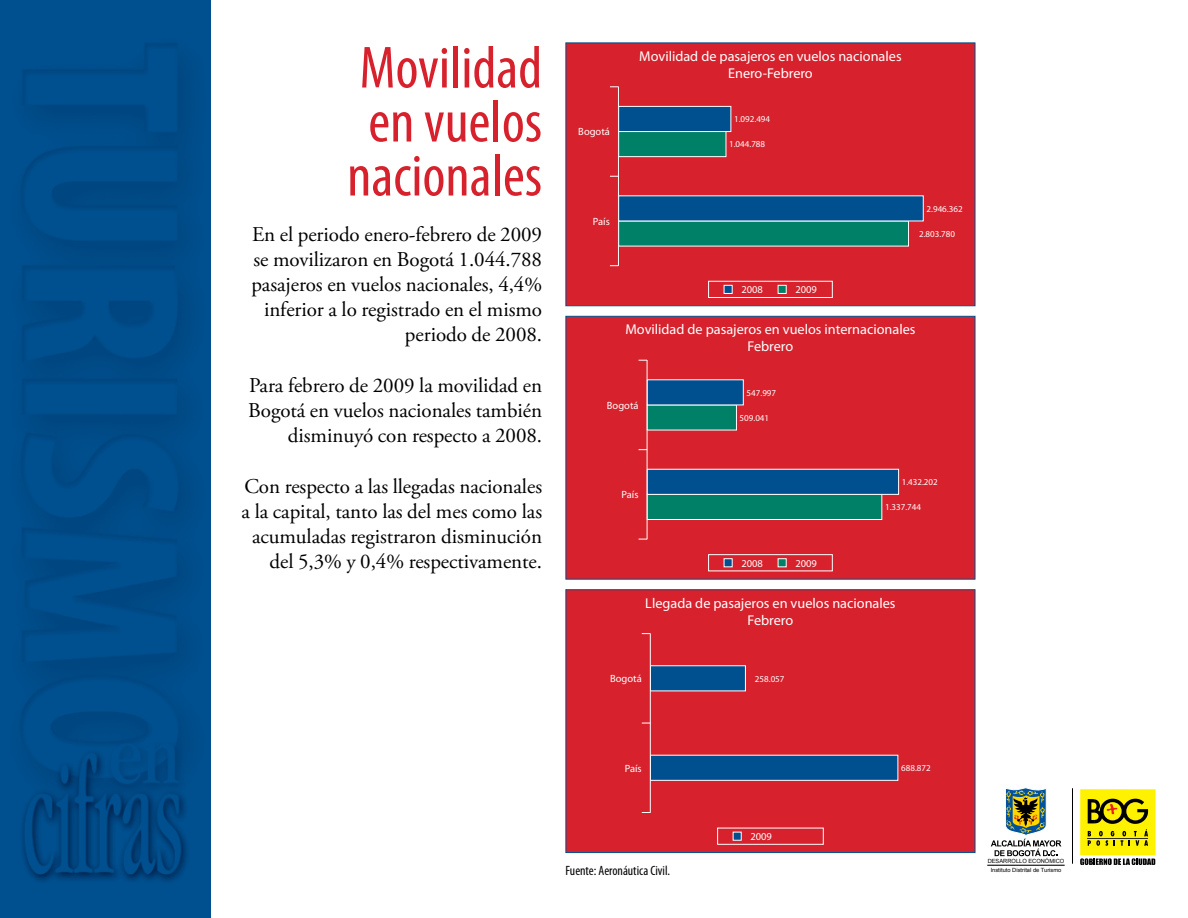
<style>
.page{position:relative;width:1188px;height:918px;background:#fff}
.page>*{position:absolute;margin:0;border:0;box-sizing:border-box;transform-origin:0 0}
.t1{font:condensed 60px/54px "Myriad Pro";color:#d7212c;text-align:center}
.t2{font:21px/25.2px "Adobe Garamond Pro";letter-spacing:-.005em;color:#000;text-align:right}
.t3{font:14.25px/17.1px "Myriad Pro";color:#fff;text-align:center}
.t4{font:condensed 13.5px "Myriad Pro";color:#000}
.t5{font:10.5px "Myriad Pro";color:#fff}
.t6{font:9px "Myriad Pro";color:#fff}
.t7{font:5.7px "Arial";color:#000}
</style>
<div class="page">
<img style="left:0;top:0;width:211px;height:918px">
<hr style="left:987px;top:865px;width:78px;height:1px;background:#000">
<svg style="left:991px;top:787px;width:70px;height:69px"></svg>
<hr style="left:1072px;top:788px;width:1px;height:76px;background:#000">
<div style="left:1080px;top:789px;width:76px;height:66px;background:#fff200"></div>
<svg style="left:1088px;top:799px;width:60px;height:47px"></svg>
<svg style="left:1080px;top:858px;width:75px;height:7px"></svg>
<hr style="left:1088px;top:838px;width:60px;height:1px;background:#2e2f2e">
<div style="left:566px;top:43px;width:409px;height:263px;background:#d7212c;border:1px solid #00508f"></div>
<hr style="left:618px;top:87px;width:1px;height:179px;background:#fff">
<div style="left:618px;top:221px;width:291px;height:25px;background:#008066"></div>
<div style="left:618px;top:196px;width:305px;height:25px;background:#00508f"></div>
<div style="left:618px;top:131px;width:108px;height:26px;background:#008066;border:1px solid #fff"></div>
<div style="left:618px;top:106px;width:113px;height:26px;background:#00508f;border:1px solid #fff"></div>
<div style="left:724px;top:285px;width:8px;height:9px;background:#00508f;border:1px solid #fff"></div>
<div style="left:778px;top:285px;width:8px;height:9px;background:#008066;border:1px solid #fff"></div>
<div style="left:708px;top:281px;width:125px;height:17px;border:1px solid #fff"></div>
<div style="left:566px;top:589px;width:409px;height:264px;background:#d7212c;border:1px solid #00508f"></div>
<hr style="left:650px;top:633px;width:1px;height:180px;background:#fff">
<div style="left:650px;top:755px;width:248px;height:26px;background:#00508f;border:1px solid #fff"></div>
<div style="left:650px;top:666px;width:96px;height:25px;background:#00508f"></div>
<div style="left:733px;top:832px;width:8px;height:8px;background:#00508f"></div>
<div style="left:717px;top:828px;width:107px;height:17px;border:1px solid #fff"></div>
<div style="left:566px;top:316px;width:409px;height:264px;background:#d7212c;border:1px solid #00508f"></div>
<hr style="left:647px;top:360px;width:1px;height:179px;background:#fff">
<div style="left:647px;top:494px;width:235px;height:26px;background:#008066;border:1px solid #fff"></div>
<div style="left:647px;top:469px;width:252px;height:26px;background:#00508f;border:1px solid #fff"></div>
<div style="left:647px;top:405px;width:90px;height:25px;background:#008066"></div>
<div style="left:647px;top:380px;width:97px;height:25px;background:#00508f"></div>
<div style="left:724px;top:559px;width:8px;height:8px;background:#00508f"></div>
<div style="left:778px;top:559px;width:8px;height:8px;background:#008066"></div>
<div style="left:708px;top:554px;width:125px;height:17px;border:1px solid #fff"></div>
<h1 class="t1" style="left:347px;top:40px;width:196px">Movilidad en vuelos nacionales</h1>
<p class="t2" style="left:251px;top:222px;width:292px">En el periodo enero-febrero de 2009 se movilizaron en Bogotá 1.044.788 pasajeros en vuelos nacionales, 4,4% inferior a lo registrado en el mismo periodo de 2008.</p>
<p class="t2" style="left:248px;top:373px;width:295px">Para febrero de 2009 la movilidad en<br>Bogotá en vuelos nacionales también disminuyó con respecto a 2008.</p>
<p class="t2" style="left:242px;top:474px;width:302px">Con respecto a las llegadas nacionales a la capital, tanto las del mes como las acumuladas registraron disminución del 5,3% y 0,4% respectivamente.</p>
<p class="t5" style="left:578px;top:125px;width:33px">Bogotá</p>
<p class="t3" style="left:639px;top:47px;width:264px">Movilidad de pasajeros en vuelos nacionales<br>Enero-Febrero</p>
<p class="t6" style="left:734px;top:114px;width:38px">1.092.494</p>
<p class="t6" style="left:729px;top:139px;width:38px">1.044.788</p>
<p class="t5" style="left:593px;top:215px;width:18px">País</p>
<p class="t6" style="left:927px;top:203px;width:38px">2.946.362</p>
<p class="t6" style="left:919px;top:228px;width:38px">2.803.780</p>
<p class="t5" style="left:741px;top:283px;width:23px">2008</p>
<p class="t5" style="left:795px;top:283px;width:23px">2009</p>
<p class="t3" style="left:625px;top:321px;width:292px">Movilidad de pasajeros en vuelos internacionales<br>Febrero</p>
<p class="t5" style="left:607px;top:399px;width:33px">Bogotá</p>
<p class="t6" style="left:747px;top:387px;width:31px">547.997</p>
<p class="t6" style="left:740px;top:412px;width:31px">509.041</p>
<p class="t5" style="left:622px;top:488px;width:18px">País</p>
<p class="t6" style="left:902px;top:477px;width:38px">1.432.202</p>
<p class="t6" style="left:885px;top:502px;width:38px">1.337.744</p>
<p class="t5" style="left:741px;top:557px;width:23px">2008</p>
<p class="t5" style="left:795px;top:557px;width:23px">2009</p>
<p class="t3" style="left:645px;top:594px;width:252px">Llegada de pasajeros en vuelos nacionales<br>Febrero</p>
<p class="t5" style="left:610px;top:672px;width:33px">Bogotá</p>
<p class="t6" style="left:755px;top:673px;width:31px">258.057</p>
<p class="t5" style="left:625px;top:762px;width:18px">País</p>
<p class="t4" style="left:566px;top:863px;width:106px">Fuente: Aeronáutica Civil.</p>
<p class="t5" style="left:750px;top:830px;width:23px">2009</p>
<p class="t6" style="left:901px;top:763px;width:31px">688.872</p>
<p class="t7" style="left:988px;top:858px;width:78px">DESARROLLO ECONÓMICO</p>
<p class="t7" style="left:991px;top:866px;width:72px">Instituto Distrital de Turismo</p>
</div>
